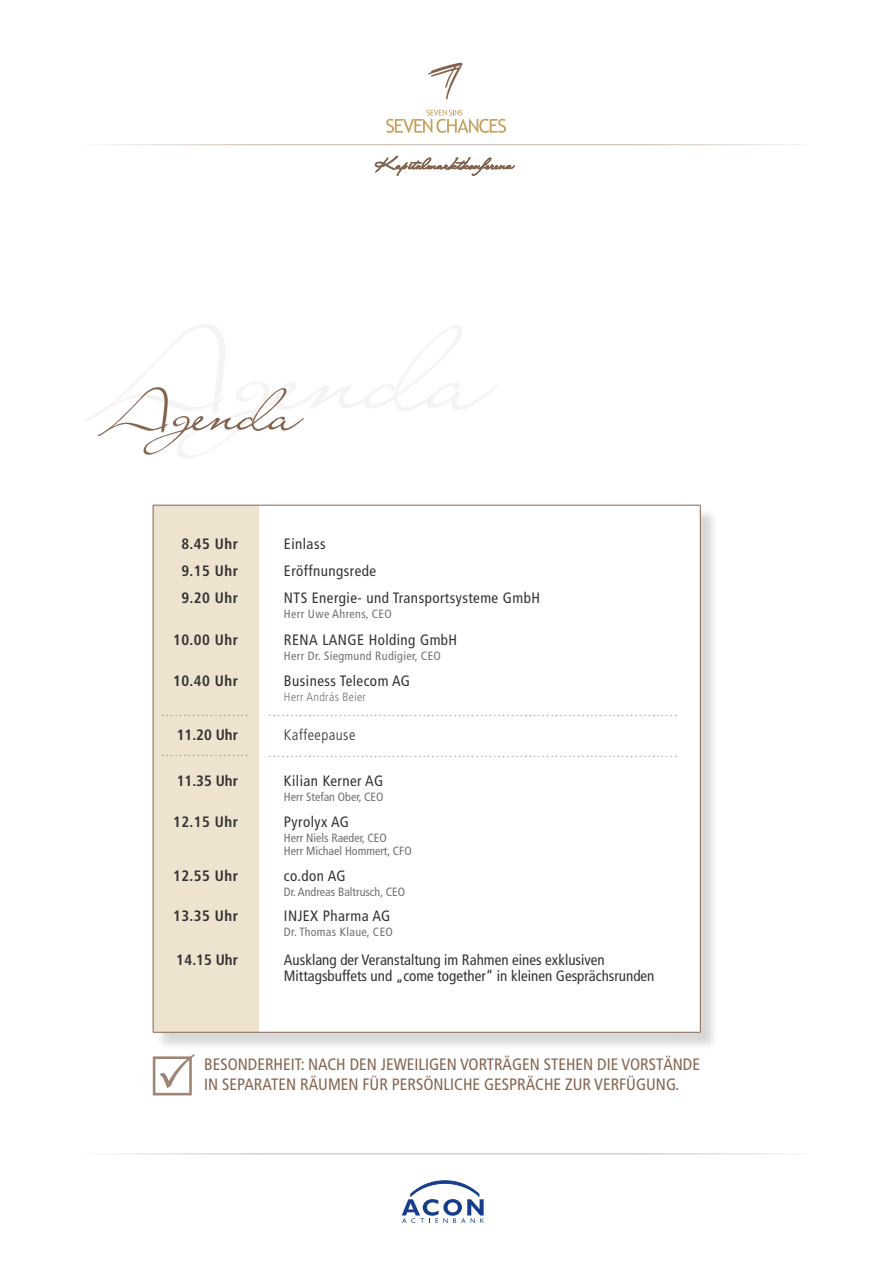
<style>
.page{position:relative;width:893px;height:1263px;background:#fff}
.page>*{position:absolute;margin:0;border:0;box-sizing:border-box;transform-origin:0 0}
.t1{font:condensed 16.5px/19.8px "Frutiger";color:#856550}
.t2{font:condensed 15px/27px "Frutiger";letter-spacing:.03em;color:#333}
.t3{font:condensed 15px/16.5px "Frutiger";color:#333}
.t4{font:700 condensed 15px/27px "Frutiger";letter-spacing:.03em;color:#333;text-align:justify}
.t5{font:300 condensed 15px "Frutiger";letter-spacing:.03em;color:#333}
.t6{font:condensed 12px/13.5px "Frutiger";color:#707070}
.t7{font:condensed 12px "Frutiger";letter-spacing:.03em;color:#707070}
.t8{font:300 condensed 12px "Frutiger";letter-spacing:.03em;color:#707070}
.t9{font:300 condensed 10.5px "Frutiger";color:#707070}
.s1{font-size:16.5px;color:#fff}
</style>
<div class="page">
<svg style="left:386px;top:110px;width:120px;height:23px"></svg>
<svg style="left:428px;top:63px;width:35px;height:36px"></svg>
<svg style="left:402px;top:1180px;width:82px;height:43px"></svg>
<svg style="left:375px;top:156px;width:140px;height:19px"></svg>
<div style="left:155px;top:507px;width:564px;height:544px;background:#000;opacity:.16"></div>
<div style="left:154px;top:506px;width:105px;height:526px;background:#eee3ce"></div>
<svg style="left:259px;top:506px;width:441px;height:526px"></svg>
<hr style="left:153px;top:505px;width:91px;height:1px;background:#856550">
<hr style="left:153px;top:505px;width:1px;height:527px;background:#856550">
<svg style="left:244px;top:505px;width:34px;height:1px"></svg>
<hr style="left:278px;top:505px;width:396px;height:1px;background:#856550">
<svg style="left:674px;top:505px;width:26px;height:1px"></svg>
<hr style="left:700px;top:505px;width:1px;height:527px;background:#856550">
<hr style="left:153px;top:1032px;width:91px;height:1px;background:#856550">
<svg style="left:244px;top:1032px;width:34px;height:1px"></svg>
<hr style="left:278px;top:1032px;width:396px;height:1px;background:#856550">
<svg style="left:674px;top:1032px;width:26px;height:1px"></svg>
<svg style="left:86px;top:324px;width:411px;height:134px"></svg>
<svg style="left:153px;top:1054px;width:42px;height:41px"></svg>
<h2 class="t4" style="left:181px;top:531px;width:58px">8.45 Uhr 9.15 Uhr 9.20 Uhr</h2>
<h2 class="t4" style="left:173px;top:627px;width:66px">10.00 Uhr</h2>
<h2 class="t4" style="left:173px;top:667px;width:66px">10.40 Uhr</h2>
<h2 class="t2" style="left:284px;top:531px;width:257px">Einlass<br>Eröffnungsrede<br>NTS Energie- und Transportsysteme GmbH</h2>
<p class="t7" style="left:284px;top:607px;width:109px">Herr Uwe Ahrens, CEO</p>
<h2 class="t2" style="left:284px;top:627px;width:175px">RENA LANGE Holding GmbH</h2>
<p class="t7" style="left:284px;top:649px;width:158px">Herr Dr. Siegmund Rudigier, CEO</p>
<h2 class="t2" style="left:284px;top:667px;width:128px">Business Telecom AG</h2>
<p class="t8" style="left:284px;top:690px;width:83px">Herr András Beier</p>
<h2 class="t5" style="left:284px;top:726px;width:73px">Kaffeepause</h2>
<h2 class="t2" style="left:284px;top:768px;width:101px">Kilian Kerner AG</h2>
<p class="t6" style="left:284px;top:791px;width:101px">Herr Stefan Ober, CEO</p>
<h2 class="t2" style="left:284px;top:808px;width:67px">Pyrolyx AG</h2>
<p class="t6" style="left:284px;top:831px;width:129px">Herr Niels Raeder, CEO<br>Herr Michael Hommert, CFO</p>
<h2 class="t2" style="left:284px;top:862px;width:63px">co.don AG</h2>
<p class="t6" style="left:284px;top:885px;width:123px">Dr. Andreas Baltrusch, CEO</p>
<h2 class="t2" style="left:284px;top:903px;width:108px">INJEX Pharma AG</h2>
<p class="t7" style="left:284px;top:925px;width:110px">Dr. Thomas Klaue, CEO</p>
<h2 class="t3" style="left:284px;top:952px;width:382px">Ausklang der Veranstaltung im Rahmen eines exklusiven<br>Mittagsbuffets und „come together“ in kleinen Gesprächsrunden<span class="s1">G</span></h2>
<p class="t9" style="left:162px;top:706px;width:88px">....................</p>
<p class="t9" style="left:269px;top:706px;width:410px">.............................................................................................</p>
<h2 class="t4" style="left:177px;top:721px;width:63px">11.20 Uhr</h2>
<h2 class="t4" style="left:177px;top:768px;width:63px">11.35 Uhr</h2>
<h2 class="t4" style="left:173px;top:808px;width:66px">12.15 Uhr</h2>
<p class="t9" style="left:162px;top:746px;width:88px">....................</p>
<p class="t9" style="left:269px;top:747px;width:410px">.............................................................................................</p>
<h2 class="t4" style="left:173px;top:862px;width:66px">12.55 Uhr</h2>
<h2 class="t4" style="left:173px;top:903px;width:66px">13.35 Uhr</h2>
<h2 class="t4" style="left:176px;top:946px;width:63px">14.15 Uhr</h2>
<h1 class="t1" style="left:204px;top:1055px;width:497px">BESONDERHEIT: NACH DEN JEWEILIGEN VORTRÄGEN STEHEN DIE VORSTÄNDE<br>IN SEPARATEN RÄUMEN FÜR PERSÖNLICHE GESPRÄCHE ZUR VERFÜGUNG.</h1>
</div>
